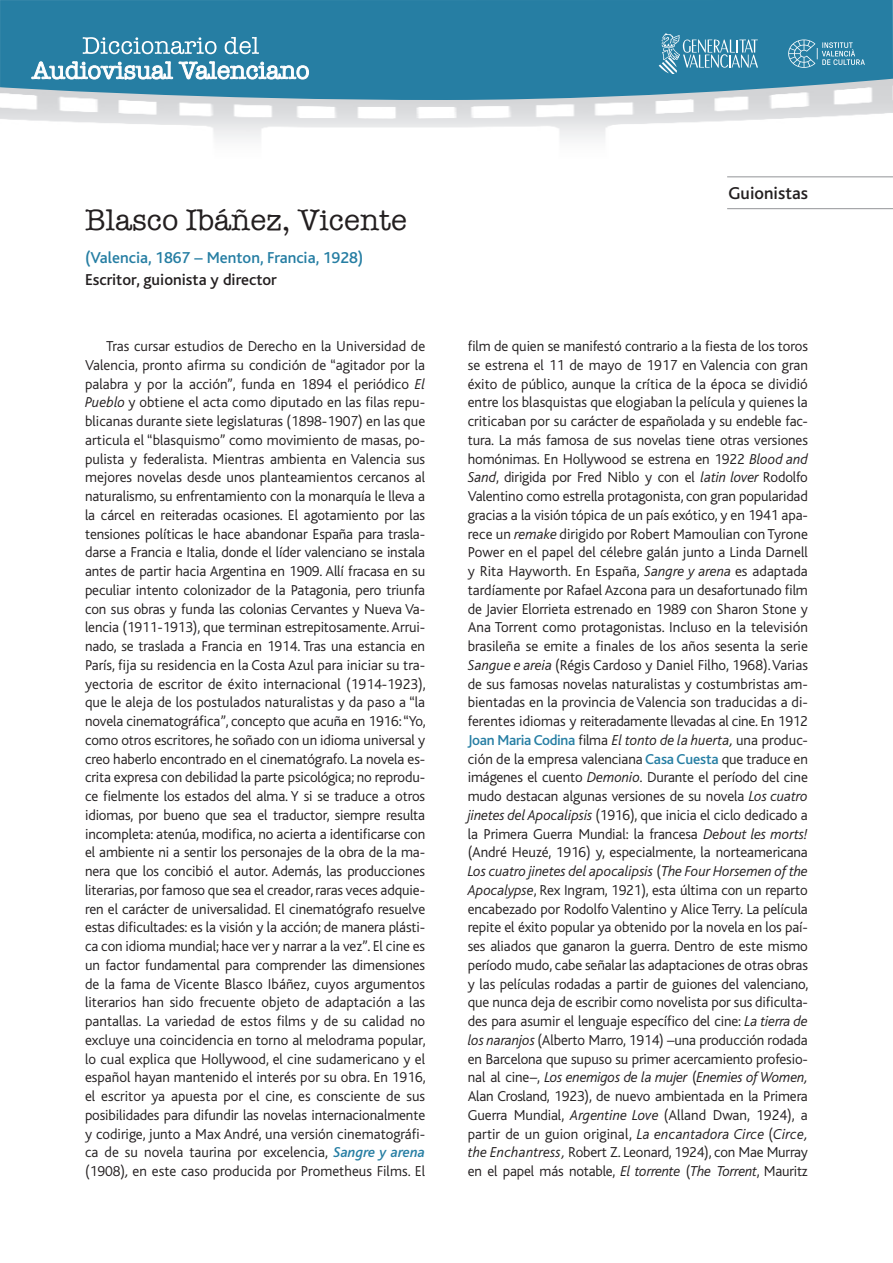
<style>
.page{position:relative;width:893px;height:1263px;background:#fff}
.page>*{position:absolute;margin:0;border:0;box-sizing:border-box;transform-origin:0 0}
.TITULO{font:30px "American Typewriter";color:#231f20}
.t1{font:500 18px "Bliss";color:#231f20}
.SUBTITULO_AZUL{font:500 16.5px "Bliss";color:#267ea3}
.SUBTITULO_NEGRO{font:500 16.5px "Bliss";color:#231f20}
.VOLCADO{font:300 15px/18.8px "Bliss";letter-spacing:-.01em;color:#231f20;text-align:justify}
.s1{font-style:italic}
.s2{font-weight:500;font-style:italic;color:#267ea3}
.s3{font-weight:500;color:#267ea3}
</style>
<div class="page">
<hr style="left:727px;top:176px;width:166px;height:1px;background:#939598">
<hr style="left:727px;top:208px;width:166px;height:1px;background:#939598">
<img style="left:0;top:100px;width:892px;height:39px">
<svg style="left:0;top:0;width:893px;height:100px;background:#3385a7"></svg>
<svg style="left:31px;top:37px;width:278px;height:43px"></svg>
<svg style="left:788px;top:40px;width:77px;height:28px;background:#4e96b4"></svg>
<svg style="left:659px;top:33px;width:99px;height:41px;background:#5198b5"></svg>
<p class="TITULO" style="left:85px;top:197px;width:323px">Blasco Ibáñez, Vicente</p>
<p class="SUBTITULO_AZUL" style="left:85px;top:249px;width:280px">(Valencia, 1867 – Menton, Francia, 1928)</p>
<p class="SUBTITULO_NEGRO" style="left:85px;top:271px;width:193px">Escritor, guionista y director</p>
<p class="t1" style="left:728px;top:184px;width:81px">Guionistas</p>
<p class="VOLCADO" style="left:85px;top:337px;width:342px;text-indent:21px">Tras cursar estudios de Derecho en la Universidad de Valencia, pronto afirma su condición de “agitador por la palabra y por la acción”, funda en 1894 el periódico <span class="s1">El Pueblo</span> y obtiene el acta como diputado en las filas repu&shy;blicanas durante siete legislaturas (1898-1907) en las que articula el “blasquismo” como movimiento de masas, po&shy;pulista y federalista. Mientras ambienta en Valencia sus mejores novelas desde unos planteamientos cercanos al naturalismo, su enfrentamiento con la monarquía le lleva a la cárcel en reiteradas ocasiones. El agotamiento por las tensiones políticas le hace abandonar España para trasla&shy;darse a Francia e Italia, donde el líder valenciano se instala antes de partir hacia Argentina en 1909. Allí fracasa en su peculiar intento colonizador de la Patagonia, pero triunfa con sus obras y funda las colonias Cervantes y Nueva Va&shy;lencia (1911-1913), que terminan estrepitosamente. Arrui&shy;nado, se traslada a Francia en 1914. Tras una estancia en París, fija su residencia en la Costa Azul para iniciar su tra&shy;yectoria de escritor de éxito internacional (1914-1923), que le aleja de los postulados naturalistas y da paso a “la novela cinematográfica”, concepto que acuña en 1916: “Yo, como otros escritores, he soñado con un idioma universal y creo haberlo encontrado en el cinematógrafo. La novela es&shy;crita expresa con debilidad la parte psicológica; no reprodu&shy;ce fielmente los estados del alma. Y si se traduce a otros idiomas, por bueno que sea el traductor, siempre resulta incompleta: atenúa, modifica, no acierta a identificarse con el ambiente ni a sentir los personajes de la obra de la ma&shy;nera que los concibió el autor. Además, las producciones literarias, por famoso que sea el creador, raras veces adquie&shy;ren el carácter de universalidad. El cinematógrafo resuelve estas dificultades: es la visión y la acción; de manera plásti&shy;ca con idioma mundial; hace ver y narrar a la vez”. El cine es un factor fundamental para comprender las dimensiones de la fama de Vicente Blasco Ibáñez, cuyos argumentos literarios han sido frecuente objeto de adaptación a las pantallas. La variedad de estos films y de su calidad no excluye una coincidencia en torno al melodrama popular, lo cual explica que Hollywood, el cine sudamericano y el español hayan mantenido el interés por su obra. En 1916, el escritor ya apuesta por el cine, es consciente de sus posibilidades para difundir las novelas internacionalmente y codirige, junto a Max André, una versión cinematográfi&shy;ca de su novela taurina por excelencia, <span class="s2">Sangre y arena </span>(1908)<span class="s1">,</span> en este caso producida por Prometheus Films. El</p>
<p class="VOLCADO" style="left:468px;top:337px;width:342px">film de quien se manifestó contrario a la fiesta de los toros se estrena el 11 de mayo de 1917 en Valencia con gran éxito de público, aunque la crítica de la época se dividió entre los blasquistas que elogiaban la película y quienes la criticaban por su carácter de españolada y su endeble fac&shy;tura. La más famosa de sus novelas tiene otras versiones homónimas. En Hollywood se estrena en 1922 <span class="s1">Blood and Sand</span>, dirigida por Fred Niblo y con el <span class="s1">latin lover</span> Rodolfo Valentino como estrella protagonista, con gran popularidad gracias a la visión tópica de un país exótico, y en 1941 apa&shy;rece un <span class="s1">remake</span> dirigido por Robert Mamoulian con Tyrone Power en el papel del célebre galán junto a Linda Darnell y Rita Hayworth. En España, <span class="s1">Sangre y arena</span> es adaptada tardíamente por Rafael Azcona para un desafortunado film de Javier Elorrieta estrenado en 1989 con Sharon Stone y Ana Torrent como protagonistas. Incluso en la televisión brasileña se emite a finales de los años sesenta la serie <span class="s1">Sangue e areia</span> (Régis Cardoso y Daniel Filho, 1968). Varias de sus famosas novelas naturalistas y costumbristas am&shy;bientadas en la provincia de Valencia son traducidas a di&shy;ferentes idiomas y reiteradamente llevadas al cine. En 1912<br><span class="s3">Joan Maria Codina</span> filma <span class="s1">El tonto de la huerta,</span> una produc&shy;ción de la empresa valenciana <span class="s3">Casa Cuesta</span> que traduce en imágenes el cuento <span class="s1">Demonio.</span> Durante el período del cine mudo destacan algunas versiones de su novela <span class="s1">Los cuatro jinetes del Apocalipsis</span> (1916), que inicia el ciclo dedicado a la Primera Guerra Mundial: la francesa <span class="s1">Debout les morts! </span>(André Heuzé, 1916) y, especialmente, la norteamericana <span class="s1">Los cuatro jinetes del apocalipsis</span> (<span class="s1">The Four Horsemen of the Apocalypse</span>, Rex Ingram, 1921), esta última con un reparto encabezado por Rodolfo Valentino y Alice Terry. La película repite el éxito popular ya obtenido por la novela en los paí&shy;ses aliados que ganaron la guerra. Dentro de este mismo período mudo, cabe señalar las adaptaciones de otras obras y las películas rodadas a partir de guiones del valenciano, que nunca deja de escribir como novelista por sus dificulta&shy;des para asumir el lenguaje específico del cine: <span class="s1">La tierra de los naranjos</span> (Alberto Marro, 1914) –una producción rodada en Barcelona que supuso su primer acercamiento profesio&shy;nal al cine–, <span class="s1">Los enemigos de la mujer</span> (<span class="s1">Enemies of Women, </span>Alan Crosland, 1923), de nuevo ambientada en la Primera Guerra Mundial, <span class="s1">Argentine Love</span> (Alland Dwan, 1924), a partir de un guion original, <span class="s1">La encantadora Circe</span> (<span class="s1">Circe, the Enchantress,</span> Robert Z. Leonard, 1924), con Mae Murray en el papel más notable, <span class="s1">El torrente</span> (<span class="s1">The Torrent</span>, Mauritz</p>
</div>
